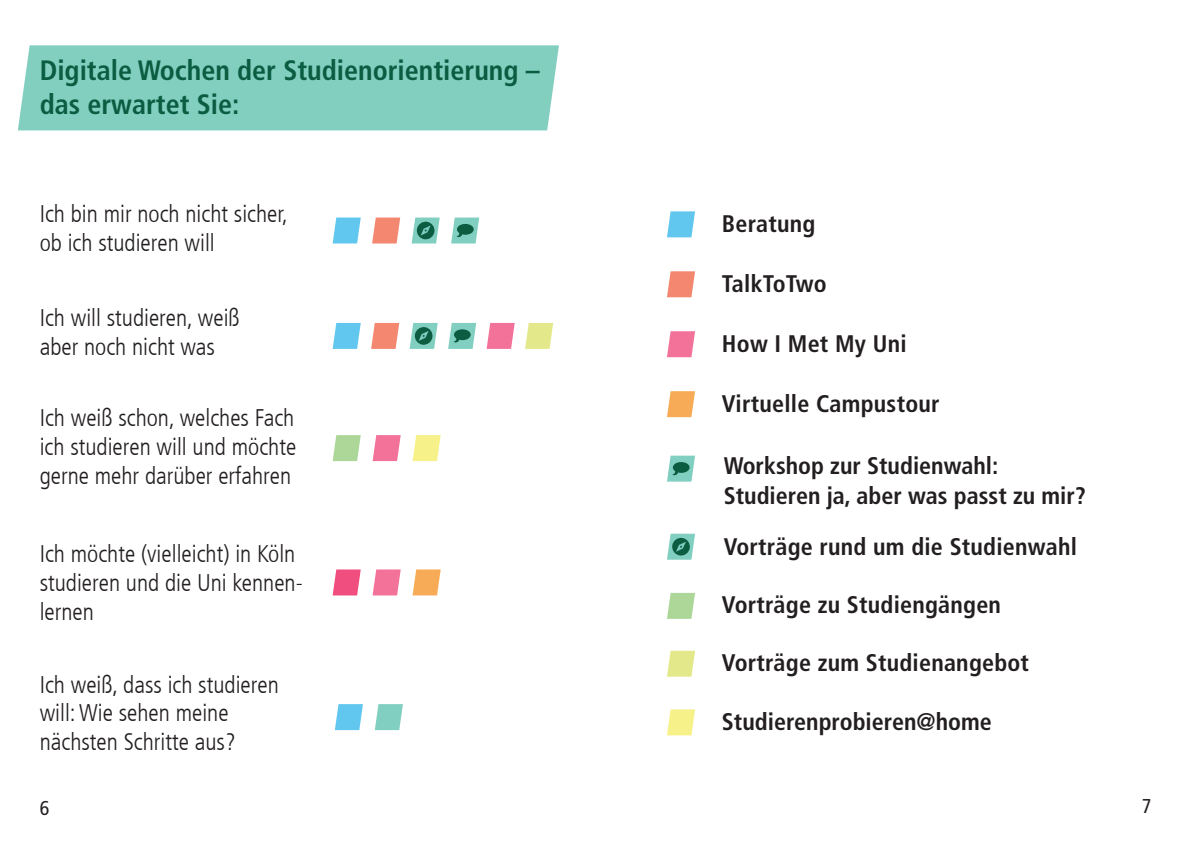
<style>
.page{position:relative;width:1191px;height:842px;background:#fff}
.page>*{position:absolute;margin:0;border:0;box-sizing:border-box;transform-origin:0 0}
.t1{font:700 condensed 28px/34px "Frutiger LT Com";color:#0b5d42}
.t2{font:300 condensed 24px/28.8px "Frutiger LT Com";color:#231f20}
.t3{font:700 condensed 24px/30px "Frutiger LT Com";letter-spacing:.01em;color:#231f20}
.t4{font:condensed 20px "Frutiger LT Com";color:#231f20}
</style>
<div class="page">
<svg style="left:333px;top:435px;width:28px;height:26px"></svg>
<svg style="left:372px;top:435px;width:29px;height:26px"></svg>
<svg style="left:412px;top:435px;width:29px;height:26px"></svg>
<svg style="left:333px;top:569px;width:28px;height:26px"></svg>
<svg style="left:372px;top:569px;width:29px;height:26px"></svg>
<svg style="left:412px;top:569px;width:29px;height:26px"></svg>
<svg style="left:335px;top:704px;width:28px;height:26px"></svg>
<svg style="left:375px;top:704px;width:28px;height:26px"></svg>
<div style="left:18px;top:45px;width:541px;height:85px;background:#82cfc0"></div>
<svg style="left:667px;top:211px;width:28px;height:26px"></svg>
<svg style="left:667px;top:271px;width:28px;height:26px"></svg>
<svg style="left:667px;top:331px;width:28px;height:26px"></svg>
<svg style="left:667px;top:391px;width:28px;height:26px"></svg>
<svg style="left:667px;top:593px;width:28px;height:26px"></svg>
<svg style="left:667px;top:651px;width:28px;height:26px"></svg>
<svg style="left:667px;top:709px;width:28px;height:26px"></svg>
<svg style="left:667px;top:456px;width:28px;height:26px"></svg>
<svg style="left:667px;top:534px;width:28px;height:26px"></svg>
<svg style="left:333px;top:217px;width:28px;height:26px"></svg>
<svg style="left:372px;top:217px;width:28px;height:26px"></svg>
<svg style="left:451px;top:217px;width:28px;height:26px"></svg>
<svg style="left:411px;top:217px;width:29px;height:26px"></svg>
<svg style="left:333px;top:323px;width:28px;height:26px"></svg>
<svg style="left:486px;top:323px;width:29px;height:26px"></svg>
<svg style="left:371px;top:323px;width:28px;height:26px"></svg>
<svg style="left:525px;top:323px;width:28px;height:26px"></svg>
<svg style="left:448px;top:323px;width:28px;height:26px"></svg>
<svg style="left:409px;top:323px;width:29px;height:26px"></svg>
<p class="t1" style="left:40px;top:53px;width:501px">Digitale Wochen der Studienorientierung – das erwartet Sie:</p>
<p class="t2" style="left:40px;top:199px;width:249px">Ich bin mir noch nicht sicher, ob ich studieren will</p>
<p class="t2" style="left:40px;top:303px;width:201px">Ich will studieren, weiß aber noch nicht was</p>
<p class="t2" style="left:40px;top:403px;width:258px;text-align:justify">Ich weiß schon, welches Fach ich studieren will und möchte gerne mehr darüber erfahren</p>
<p class="t2" style="left:40px;top:539px;width:265px">Ich möchte (vielleicht) in Köln studieren und die Uni kennen&shy;lernen</p>
<p class="t2" style="left:40px;top:670px;width:241px">Ich weiß, dass ich studieren will: Wie sehen meine nächsten Schritte aus?</p>
<p class="t3" style="left:722px;top:208px;width:95px">Beratung</p>
<p class="t3" style="left:722px;top:268px;width:106px">TalkToTwo</p>
<p class="t3" style="left:722px;top:328px;width:186px">How I Met My Uni</p>
<p class="t3" style="left:722px;top:388px;width:219px">Virtuelle Campustour</p>
<p class="t3" style="left:723px;top:450px;width:364px">Workshop zur Studienwahl:<br>Studieren ja, aber was passt zu mir?</p>
<p class="t3" style="left:723px;top:531px;width:355px">Vorträge rund um die Studienwahl</p>
<p class="t3" style="left:722px;top:590px;width:280px">Vorträge zu Studiengängen</p>
<p class="t3" style="left:722px;top:648px;width:309px">Vorträge zum Studienangebot</p>
<p class="t3" style="left:722px;top:706px;width:271px">Studierenprobieren@home</p>
<p class="t4" style="left:40px;top:796px;width:11px">6</p>
<p class="t4" style="left:1141px;top:794px;width:11px">7</p>
</div>
